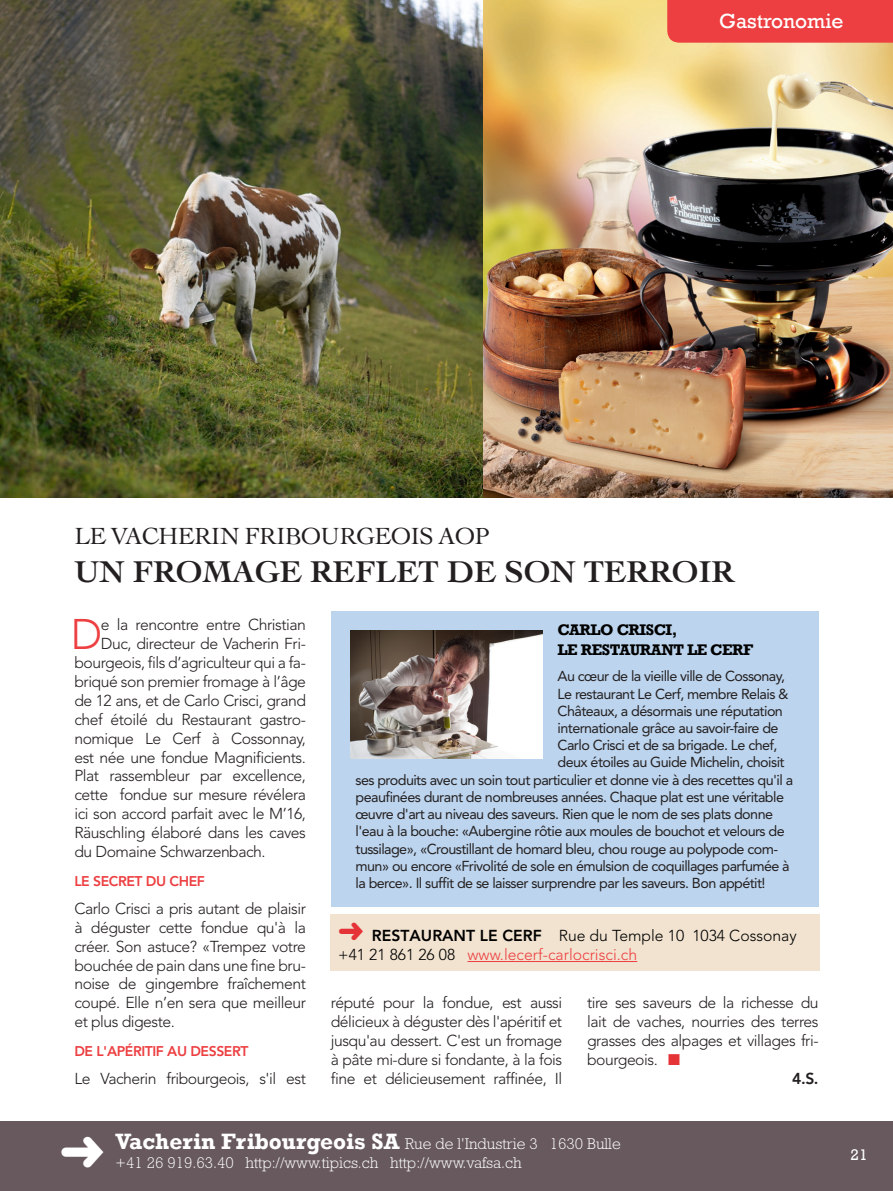
<style>
.page{position:relative;width:893px;height:1191px;background:#fff}
.page>*{position:absolute;margin:0;border:0;box-sizing:border-box;transform-origin:0 0}
.t1{font:300 42.52px "Avenir";color:#ed3f41}
._02_titre_bold{font:700 31.5px "Cochin";color:#231f20}
._01_sur-titre_regula{font:24.5px "Cochin";letter-spacing:-.03em;color:#231f20}
.t2{font:21px "Rockwell";color:#fff}
.t3{font:300 15.75px/18.9px "Avenir";letter-spacing:-.03em;color:#231f20;text-align:justify}
.t4{font:300 15.75px "Rockwell";color:#fff}
.t5{font:300 15.75px "Avenir";color:#000}
.t6{font:300 15.75px "Avenir";color:#ed3f41}
._05_Intertitre{font:700 15.75px/19.2px "Rockwell";letter-spacing:-.03em;color:#000}
.t7{font:800 15.75px "Avenir";color:#231f20}
.t8{font:15.75px "Rockwell";color:#fff}
._05_Intertitre-2{font:14.35px "Avenir";letter-spacing:-.04em;color:#231f20}
._05_Intertitre-3{font:800 14px "Avenir";letter-spacing:-.03em;color:#ed3f41}
.s1{color:#e53438}
.s2{font-weight:800}
.s3{color:#000}
.s4{font-weight:700;font-size:22.75px}
</style>
<div class="page">
<div style="left:0;top:1121px;width:893px;height:70px;background:#67595e"></div>
<div style="left:331px;top:914px;width:489px;height:56px;background:#f1e3d0"></div>
<hr style="left:467px;top:961px;width:170px;height:1px;background:#ed3f41">
<div style="left:331px;top:611px;width:488px;height:296px;background:#bcd4ed"></div>
<img style="left:0;top:0;width:893px;height:497px">
<div style="left:667px;top:0;width:226px;height:42px;background:#ed3f41"></div>
<img style="left:350px;top:630px;width:193px;height:129px">
<p class="t2" style="left:719px;top:9px;width:126px">Gastronomie</p>
<p class="t2" style="left:733px;top:9px;width:98px">Hôtellerie</p>
<p class="_01_sur-titre_regula" style="left:74px;top:522px;width:417px">LE VACHERIN FRIBOURGEOIS AOP</p>
<p class="_02_titre_bold" style="left:74px;top:553px;width:661px">UN FROMAGE REFLET DE SON TERROIR</p>
<p class="t1" style="left:71px;top:609px;width:33px">D</p>
<p class="t3" style="left:101px;top:615px;width:207px">e la rencontre entre Christian</p>
<p class="t3" style="left:101px;top:634px;width:207px">Duc, directeur de Vacherin Fri-</p>
<p class="t3" style="left:74px;top:653px;width:233px">bourgeois, fils d’agriculteur qui a fa-</p>
<p class="t3" style="left:74px;top:672px;width:233px">briqué son premier fromage à l’âge</p>
<p class="t3" style="left:74px;top:691px;width:233px">de 12 ans, et de Carlo Crisci, grand</p>
<p class="t3" style="left:74px;top:710px;width:233px">chef étoilé du Restaurant gastro-</p>
<p class="t3" style="left:74px;top:729px;width:233px">nomique Le Cerf à Cossonnay,</p>
<p class="t3" style="left:74px;top:747px;width:233px">est née une fondue Magnificients.</p>
<p class="t3" style="left:74px;top:766px;width:233px">Plat rassembleur par excellence,</p>
<p class="t3" style="left:74px;top:785px;width:233px">cette fondue sur mesure révélera</p>
<p class="t3" style="left:74px;top:804px;width:233px">ici son accord parfait avec le M’16,</p>
<p class="t3" style="left:74px;top:823px;width:233px">Räuschling élaboré dans les caves</p>
<p class="t3" style="left:74px;top:842px;width:193px">du Domaine Schwarzenbach.</p>
<p class="_05_Intertitre-3" style="left:74px;top:872px;width:132px">LE SECRET DU CHEF</p>
<p class="t3" style="left:74px;top:899px;width:233px">Carlo Crisci a pris autant de plaisir à déguster cette fondue qu'à la créer. Son astuce? «Trempez votre bouchée de pain dans une fine bru&shy;noise de gingembre fraîchement coupé. Elle n’en sera que meilleur et plus digeste.</p>
<p class="_05_Intertitre-3" style="left:74px;top:1043px;width:176px">DE L'APÉRITIF AU DESSERT</p>
<p class="t3" style="left:74px;top:1069px;width:233px">Le Vacherin fribourgeois, s'il est</p>
<p class="_05_Intertitre" style="left:558px;top:620px;width:197px">CARLO CRISCI,<br>LE RESTAURANT LE CERF</p>
<p class="_05_Intertitre-2" style="left:558px;top:668px;width:229px">Au cœur de la vieille ville de Cossonay,</p>
<p class="_05_Intertitre-2" style="left:558px;top:685px;width:233px">Le restaurant Le Cerf, membre Relais &amp;</p>
<p class="_05_Intertitre-2" style="left:558px;top:702px;width:227px">Châteaux, a désormais une réputation</p>
<p class="_05_Intertitre-2" style="left:558px;top:719px;width:222px">internationale grâce au savoir-faire de</p>
<p class="_05_Intertitre-2" style="left:558px;top:737px;width:221px">Carlo Crisci et de sa brigade. Le chef,</p>
<p class="_05_Intertitre-2" style="left:558px;top:754px;width:228px">deux étoiles au Guide Michelin, choisit</p>
<p class="_05_Intertitre-2" style="left:356px;top:771px;width:439px">ses produits avec un soin tout particulier et donne vie à des recettes qu'il a</p>
<p class="_05_Intertitre-2" style="left:356px;top:788px;width:430px">peaufinées durant de nombreuses années. Chaque plat est une véritable</p>
<p class="_05_Intertitre-2" style="left:356px;top:806px;width:419px">œuvre d'art au niveau des saveurs. Rien que le nom de ses plats donne</p>
<p class="_05_Intertitre-2" style="left:356px;top:823px;width:431px">l'eau à la bouche: «Aubergine rôtie aux moules de bouchot et velours de</p>
<p class="_05_Intertitre-2" style="left:356px;top:840px;width:424px">tussilage», «Croustillant de homard bleu, chou rouge au polypode com-</p>
<p class="_05_Intertitre-2" style="left:356px;top:857px;width:436px">mun» ou encore «Frivolité de sole en émulsion de coquillages parfumée à</p>
<p class="_05_Intertitre-2" style="left:356px;top:874px;width:412px">la berce». Il suffit de se laisser surprendre par les saveurs. Bon appétit!</p>
<p class="t5" style="left:338px;top:926px;width:460px"><span class="s1">➜</span> <span class="s2">RESTAURANT LE CERF</span> Rue du Temple 10 1034 Cossonay</p>
<p class="t6" style="left:338px;top:945px;width:300px"><span class="s3">+41 21 861 26 08</span> www.lecerf-carlocrisci.ch</p>
<p class="t3" style="left:331px;top:993px;width:233px">réputé pour la fondue, est aussi délicieux à déguster dès l'apéritif et jusqu'au dessert. C'est un fromage à pâte mi-dure si fondante, à la fois fine et délicieusement raffinée, Il</p>
<p class="t3" style="left:587px;top:993px;width:233px">tire ses saveurs de la richesse du lait de vaches, nourries des terres grasses des alpages et villages fri&shy;bourgeois. <span class="s1">■</span></p>
<p class="t7" style="left:792px;top:1069px;width:28px">4.S.</p>
<p class="t4" style="left:116px;top:1134px;width:507px"><span class="s4">Vacherin Fribourgeois SA</span> Rue de l'Industrie 3 1630 Bulle</p>
<p class="t4" style="left:116px;top:1153px;width:408px">+41 26 919.63.40 http://www.tipics.ch http://www.vafsa.ch</p>
<p class="t8" style="left:851px;top:1145px;width:19px">21</p>
</div>
